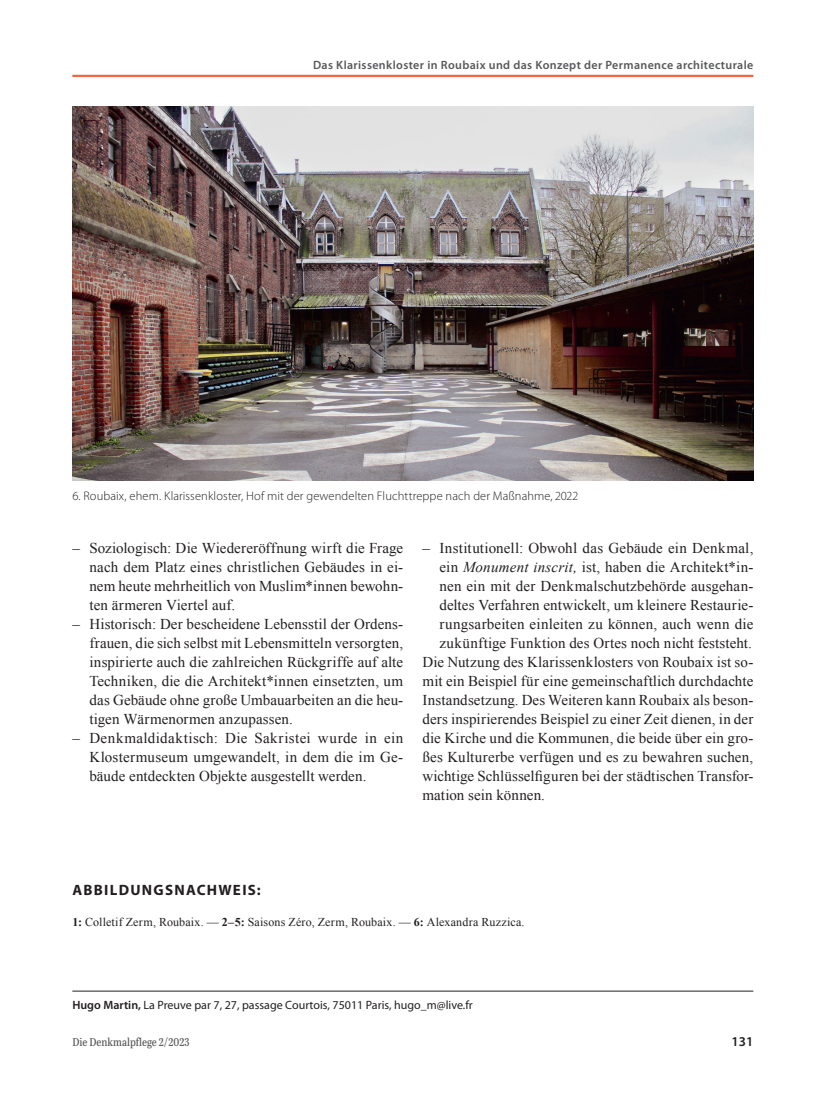
<style>
.page{position:relative;width:830px;height:1106px;background:#fff}
.page>*{position:absolute;margin:0;border:0;box-sizing:border-box;transform-origin:0 0}
.DD_Kapitelanfang{font:15px/19px "Times New Roman";letter-spacing:.005em;color:#231f20;text-align:justify}
.DD__Abbildungsnachweis{font:700 15px "Myriad Pro";letter-spacing:.085em;color:#231f20}
.t1{font:600 13.5px "Myriad Pro";color:#231f20}
.DD_Bildlegenden{font:300 12.45px "Myriad Pro";letter-spacing:.01em;color:#231f20}
.DD_Aufsatz_Abbildungsnachweise{font:12px "Times New Roman";letter-spacing:.015em;color:#231f20}
.t2{font:600 12px "Myriad Pro";letter-spacing:.03em;color:#57585a}
.DD_Autorenadresse{font:12px "Myriad Pro";color:#231f20}
.t3{font:11.25px "Abril Titling Cnd";color:#57585a}
.s1{font-style:italic}
.s2{font-weight:700}
.s3{font-weight:600}
</style>
<div class="page">
<hr style="left:72px;top:75px;width:681px;height:2px;background:#f26640">
<img style="left:72px;top:106px;width:681px;height:374px">
<hr style="left:72px;top:990px;width:681px;height:1px;background:#231f20">
<p class="t2" style="left:313px;top:58px;width:441px">Das Klarissenkloster in Roubaix und das Konzept der Permanence architecturale</p>
<p class="DD_Bildlegenden" style="left:72px;top:488px;width:507px">6. Roubaix, ehem. Klarissenkloster, Hof mit der gewendelten Fluchttreppe nach der Maßnahme, 2022</p>
<p class="DD_Kapitelanfang" style="left:89px;top:538px;width:315px;text-indent:-17px">– Soziologisch: Die Wiedereröffnung wirft die Frage nach dem Platz eines christlichen Gebäudes in ei&shy;nem heute mehrheitlich von Muslim*innen bewohn&shy;ten ärmeren Viertel auf.</p>
<p class="DD_Kapitelanfang" style="left:89px;top:614px;width:315px;text-indent:-17px">– Historisch: Der bescheidene Lebensstil der Ordens&shy;frauen, die sich selbst mit Lebensmitteln versorgten, inspirierte auch die zahlreichen Rückgriffe auf alte Techniken, die die Architekt*innen einsetzten, um das Gebäude ohne große Umbauarbeiten an die heu&shy;tigen Wärmenormen anzupassen.</p>
<p class="DD_Kapitelanfang" style="left:89px;top:728px;width:315px;text-indent:-17px">– Denkmaldidaktisch: Die Sakristei wurde in ein Klostermuseum umgewandelt, in dem die im Ge&shy;bäude entdeckten Objekte ausgestellt werden.</p>
<p class="DD_Kapitelanfang" style="left:439px;top:538px;width:315px;text-indent:-17px">– Institutionell: Obwohl das Gebäude ein Denkmal, ein <span class="s1">Monument inscrit,</span> ist, haben die Architekt*in&shy;nen ein mit der Denkmalschutzbehörde ausgehan&shy;deltes Verfahren entwickelt, um kleinere Restaurie&shy;rungsarbeiten einleiten zu können, auch wenn die zukünftige Funktion des Ortes noch nicht feststeht.</p>
<p class="DD_Kapitelanfang" style="left:422px;top:652px;width:332px">Die Nutzung des Klarissenklosters von Roubaix ist so&shy;mit ein Beispiel für eine gemeinschaftlich durchdachte Instandsetzung. Des Weiteren kann Roubaix als beson&shy;ders inspirierendes Beispiel zu einer Zeit dienen, in der die Kirche und die Kommunen, die beide über ein gro&shy;ßes Kulturerbe verfügen und es zu bewahren suchen, wichtige Schlüsselfiguren bei der städtischen Transfor&shy;mation sein können.</p>
<p class="DD__Abbildungsnachweis" style="left:72px;top:879px;width:190px">ABBILDUNGSNACHWEIS:</p>
<p class="DD_Aufsatz_Abbildungsnachweise" style="left:72px;top:913px;width:453px"><span class="s2">1:</span> Colletif Zerm, Roubaix. — <span class="s2">2–5:</span> Saisons Zéro, Zerm, Roubaix. — <span class="s2">6:</span> Alexandra Ruzzica.</p>
<p class="DD_Autorenadresse" style="left:72px;top:997px;width:402px"><span class="s3">Hugo Martin,</span> La Preuve par 7, 27, passage Courtois, 75011 Paris, hugo_m@live.fr</p>
<p class="t3" style="left:72px;top:1034px;width:119px">Die Denkmalpflege 2/2023</p>
<p class="t1" style="left:731px;top:1033px;width:23px">131</p>
</div>
